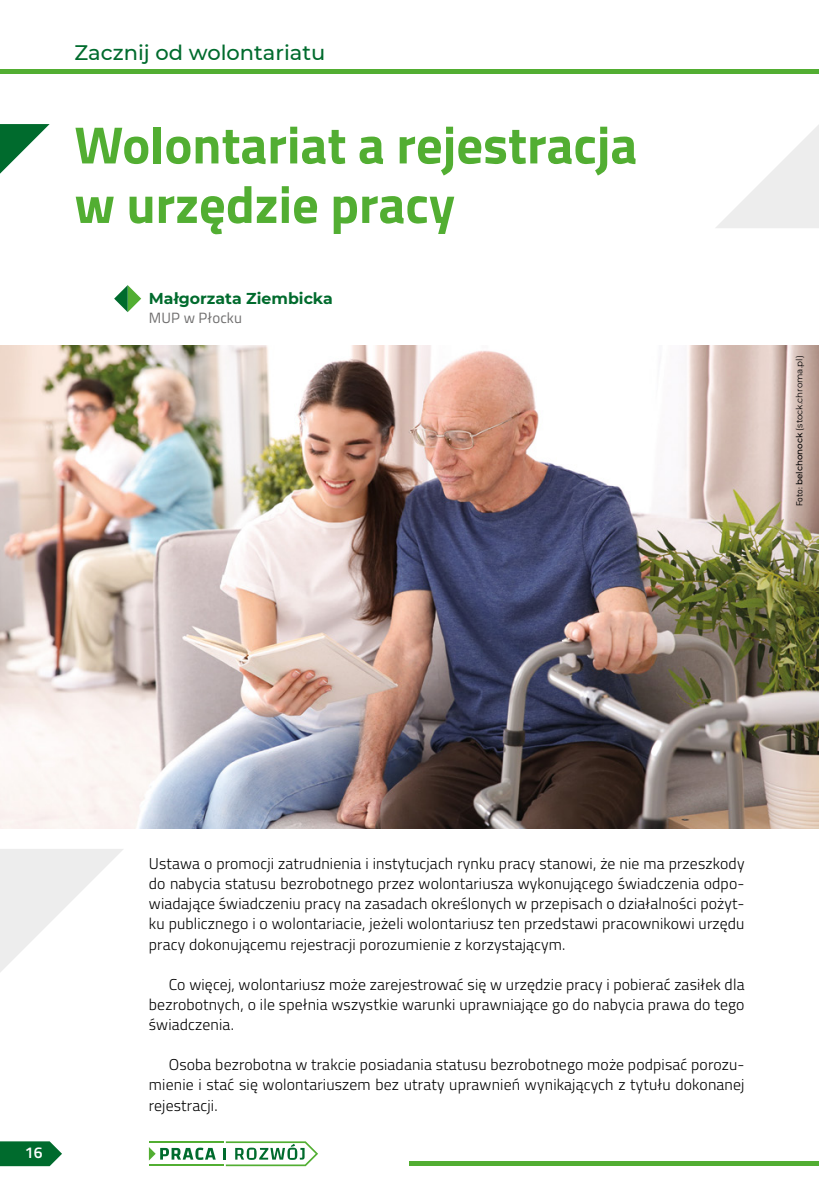
<style>
.page{position:relative;width:819px;height:1191px;background:#fff}
.page>*{position:absolute;margin:0;border:0;box-sizing:border-box;transform-origin:0 0}
.t1{font:700 52.5px/59.5px "Titillium";color:#52ae32}
.t2{font:500 21px "Montserrat";color:#006b2d}
.t3{font:300 15.75px/20.1px "Titillium";letter-spacing:.01em;color:#000;text-align:justify}
.t4{font:700 15.75px "Montserrat";color:#006b2d}
.t5{font:600 15.75px "Titillium";color:#fff}
.t6{font:14.88px "Titillium";letter-spacing:.01em;color:#706f6f}
.t7{font:8.75px "Montserrat";color:#000}
.s1{font-family:"Titillium"}
.s2{font-weight:500}
</style>
<div class="page">
<div style="left:0;top:69px;width:819px;height:5px;background:#52ae32"></div>
<div style="left:409px;top:1161px;width:410px;height:5px;background:#52ae32"></div>
<svg style="left:0;top:1141px;width:62px;height:25px;background:#1c7b44"></svg>
<hr style="left:149px;top:1141px;width:74px;height:2px;background:#52ae32">
<hr style="left:149px;top:1164px;width:74px;height:2px;background:#52ae32">
<svg style="left:149px;top:1147px;width:67px;height:13px"></svg>
<svg style="left:223px;top:1141px;width:95px;height:25px"></svg>
<svg style="left:0;top:124px;width:50px;height:50px"></svg>
<svg style="left:0;top:849px;width:123px;height:123px"></svg>
<svg style="left:114px;top:285px;width:27px;height:27px"></svg>
<svg style="left:716px;top:125px;width:103px;height:103px"></svg>
<img style="left:0;top:345px;width:819px;height:483px">
<h2 class="t2" style="left:74px;top:38px;width:252px">Zacznij od wolontariatu</h2>
<h1 class="t1" style="left:74px;top:113px;width:564px">Wolontariat a rejestracja w urzędzie pracy</h1>
<p class="t4" style="left:149px;top:287px;width:185px">Małgorzata Ziembicka</p>
<p class="t6" style="left:149px;top:307px;width:95px">MUP w Płocku</p>
<p class="t7" style="left:793px;top:506px;width:152px;rotate:-90deg"><span class="s1">Foto:</span> <span class="s2">belchonock</span> (stock.chroma.pl)</p>
<p class="t5" style="left:25px;top:1140px;width:19px">16</p>
<p class="t3" style="left:149px;top:852px;width:597px">Ustawa o promocji zatrudnienia i instytucjach rynku pracy stanowi, że nie ma przeszkody do nabycia statusu bezrobotnego przez wolontariusza wykonującego świadczenia odpo&shy;wiadające świadczeniu pracy na zasadach określonych w przepisach o działalności pożyt&shy;ku publicznego i o wolontariacie, jeżeli wolontariusz ten przedstawi pracownikowi urzędu pracy dokonującemu rejestracji porozumienie z korzystającym.</p>
<p class="t3" style="left:149px;top:973px;width:597px;text-indent:20px">Co więcej, wolontariusz może zarejestrować się w urzędzie pracy i pobierać zasiłek dla bezrobotnych, o ile spełnia wszystkie warunki uprawniające go do nabycia prawa do tego świadczenia.</p>
<p class="t3" style="left:149px;top:1054px;width:597px;text-indent:20px">Osoba bezrobotna w trakcie posiadania statusu bezrobotnego może podpisać porozu&shy;mienie i stać się wolontariuszem bez utraty uprawnień wynikających z tytułu dokonanej rejestracji.</p>
</div>
